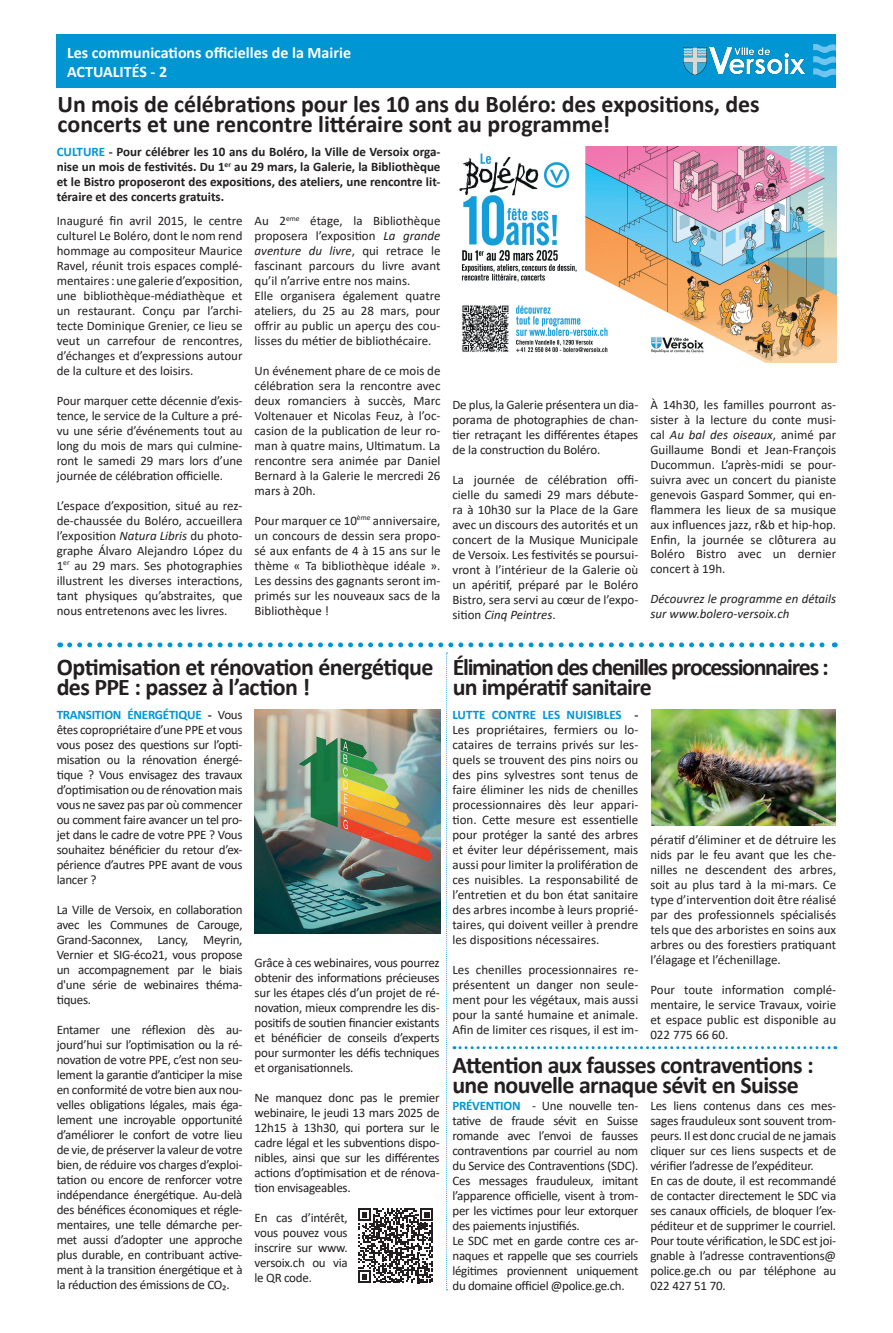
<style>
.page{position:relative;width:893px;height:1333px;background:#fff}
.page>*{position:absolute;margin:0;border:0;box-sizing:border-box;transform-origin:0 0}
.t1{font:700 23.9px/20px "Calibri";letter-spacing:-.025em;color:#231f20}
.t2{font:700 23.9px/20px "Calibri";letter-spacing:-.005em;color:#231f20}
.t3{font:700 23.9px/20px "Calibri";letter-spacing:-.055em;color:#231f20}
.t4{font:700 16px "Calibri";color:#fff}
.t5{font:13px/15px "Calibri";letter-spacing:-.01em;color:#231f20;text-align:justify}
.t6{font:700 13px/15px "Calibri";color:#231f20;text-align:justify}
.t7{font:italic 13px/15px "Calibri";color:#231f20}
.s1{color:#0096d4}
.s2{font-style:italic}
.s3{font-weight:700;color:#0096d4}
.s4{font-weight:700}
</style>
<div class="page">
<img style="left:459px;top:146px;width:377px;height:216px">
<div style="left:56px;top:34px;width:780px;height:53px;background:#0096d4"></div>
<svg style="left:813px;top:44px;width:23px;height:33px"></svg>
<img style="left:683px;top:47px;width:122px;height:27px">
<svg style="left:70px;top:642px;width:766px;height:648px"></svg>
<p class="t4" style="left:67px;top:41px;width:285px">Les communications officielles de la Mairie</p>
<p class="t4" style="left:67px;top:61px;width:102px">ACTUALITÉS - 2</p>
<p class="t2" style="left:58px;top:94px;width:703px">Un mois de célébrations pour les 10 ans du Boléro: des expositions, des concerts et une rencontre littéraire sont au programme!</p>
<p class="t6" style="left:57px;top:144px;width:385px"><span class="s1">CULTURE</span> - Pour célébrer les 10 ans du Boléro, la Ville de Versoix orga&shy;nise un mois de festivités. Du 1<sup>er</sup> au 29 mars, la Galerie, la Bibliothèque et le Bistro proposeront des expositions, des ateliers, une rencontre lit&shy;téraire et des concerts gratuits.</p>
<p class="t5" style="left:57px;top:213px;width:187px">Inauguré fin avril 2015, le centre culturel Le Boléro, dont le nom rend hommage au compositeur Maurice Ravel, réunit trois espaces complé&shy;mentaires : une galerie d’exposition, une bibliothèque-médiathèque et un restaurant. Conçu par l’archi&shy;tecte Dominique Grenier, ce lieu se veut un carrefour de rencontres, d’échanges et d’expressions autour de la culture et des loisirs.</p>
<p class="t5" style="left:57px;top:393px;width:187px">Pour marquer cette décennie d’exis&shy;tence, le service de la Culture a pré&shy;vu une série d’événements tout au long du mois de mars qui culmine&shy;ront le samedi 29 mars lors d’une journée de célébration officielle.</p>
<p class="t5" style="left:57px;top:497px;width:187px">L’espace d’exposition, situé au rez&shy;de-chaussée du Boléro, accueillera l’exposition <span class="s2">Natura Libris</span> du photo&shy;graphe Álvaro Alejandro López du 1<sup>er</sup> au 29 mars. Ses photographies illustrent les diverses interactions, tant physiques qu’abstraites, que nous entretenons avec les livres.</p>
<p class="t5" style="left:255px;top:213px;width:187px">Au 2<sup>eme</sup> étage, la Bibliothèque proposera l’exposition <span class="s2">La grande aventure du livre</span>, qui retrace le fascinant parcours du livre avant qu’il n’arrive entre nos mains.</p>
<p class="t5" style="left:255px;top:288px;width:187px">Elle organisera également quatre ateliers, du 25 au 28 mars, pour offrir au public un aperçu des cou&shy;lisses du métier de bibliothécaire.</p>
<p class="t5" style="left:255px;top:363px;width:187px">Un événement phare de ce mois de célébration sera la rencontre avec deux romanciers à succès, Marc Voltenauer et Nicolas Feuz, à l’oc&shy;casion de la publication de leur ro&shy;man à quatre mains, Ultimatum. La rencontre sera animée par Daniel Bernard à la Galerie le mercredi 26 mars à 20h.</p>
<p class="t5" style="left:255px;top:512px;width:187px">Pour marquer ce 10<sup>ème</sup> anniversaire, un concours de dessin sera propo&shy;sé aux enfants de 4 à 15 ans sur le thème « Ta bibliothèque idéale ».<br>Les dessins des gagnants seront im&shy;primés sur les nouveaux sacs de la Bibliothèque !</p>
<p class="t5" style="left:452px;top:397px;width:187px">De plus, la Galerie présentera un dia&shy;porama de photographies de chan&shy;tier retraçant les différentes étapes de la construction du Boléro.</p>
<p class="t5" style="left:452px;top:471px;width:187px">La journée de célébration offi&shy;cielle du samedi 29 mars débute&shy;ra à 10h30 sur la Place de la Gare avec un discours des autorités et un concert de la Musique Municipale de Versoix. Les festivités se poursui&shy;vront à l’intérieur de la Galerie où un apéritif, préparé par le Boléro Bistro, sera servi au cœur de l’expo&shy;sition <span class="s2">Cinq Peintres</span>.</p>
<p class="t5" style="left:650px;top:396px;width:187px">À 14h30, les familles pourront as&shy;sister à la lecture du conte musi&shy;cal <span class="s2">Au bal des oiseaux</span>, animé par Guillaume Bondi et Jean-François Ducommun. L’après-midi se pour&shy;suivra avec un concert du pianiste genevois Gaspard Sommer, qui en&shy;flammera les lieux de sa musique aux influences jazz, r&amp;b et hip-hop.<br>Enfin, la journée se clôturera au Boléro Bistro avec un dernier concert à 19h.</p>
<p class="t7" style="left:650px;top:591px;width:187px">Découvrez le programme en détails sur www.bolero-versoix.ch</p>
<p class="t1" style="left:57px;top:656px;width:378px">Optimisation et rénovation énergétique des PPE : passez à l’action !</p>
<p class="t5" style="left:57px;top:706px;width:187px"><span class="s3">TRANSITION ÉNERGÉTIQUE</span> <span class="s4">-</span> Vous êtes copropriétaire d’une PPE et vous vous posez des questions sur l’opti&shy;misation ou la rénovation énergé&shy;tique ? Vous envisagez des travaux d’optimisation ou de rénovation mais vous ne savez pas par où commencer ou comment faire avancer un tel pro&shy;jet dans le cadre de votre PPE ? Vous souhaitez bénéficier du retour d’ex&shy;périence d’autres PPE avant de vous lancer ?</p>
<p class="t5" style="left:57px;top:901px;width:187px">La Ville de Versoix, en collaboration avec les Communes de Carouge, Grand-Saconnex, Lancy, Meyrin, Vernier et SIG-éco21, vous propose un accompagnement par le biais d'une série de webinaires théma&shy;tiques.</p>
<p class="t5" style="left:57px;top:1021px;width:187px">Entamer une réflexion dès au&shy;jourd’hui sur l’optimisation ou la ré&shy;novation de votre PPE, c’est non seu&shy;lement la garantie d’anticiper la mise en conformité de votre bien aux nou&shy;velles obligations légales, mais éga&shy;lement une incroyable opportunité d’améliorer le confort de votre lieu de vie, de préserver la valeur de votre bien, de réduire vos charges d’exploi&shy;tation ou encore de renforcer votre indépendance énergétique. Au-delà des bénéfices économiques et régle&shy;mentaires, une telle démarche per&shy;met aussi d’adopter une approche plus durable, en contribuant active&shy;ment à la transition énergétique et à la réduction des émissions de CO₂.</p>
<p class="t5" style="left:255px;top:954px;width:187px">Grâce à ces webinaires, vous pourrez obtenir des informations précieuses sur les étapes clés d’un projet de ré&shy;novation, mieux comprendre les dis&shy;positifs de soutien financier existants et bénéficier de conseils d’experts pour surmonter les défis techniques et organisationnels.</p>
<p class="t5" style="left:255px;top:1089px;width:187px">Ne manquez donc pas le premier webinaire, le jeudi 13 mars 2025 de 12h15 à 13h30, qui portera sur le cadre légal et les subventions dispo&shy;nibles, ainsi que sur les différentes actions d’optimisation et de rénova&shy;tion envisageables.</p>
<p class="t5" style="left:255px;top:1209px;width:95px">En cas d’intérêt, vous pouvez vous inscrire sur www. versoix.ch ou via le QR code.</p>
<p class="t3" style="left:453px;top:656px;width:377px">Élimination des chenilles processionnaires : un impératif sanitaire</p>
<p class="t5" style="left:452px;top:706px;width:187px"><span class="s3">LUTTE CONTRE LES NUISIBLES</span> <span class="s4">- </span>Les propriétaires, fermiers ou lo&shy;cataires de terrains privés sur les&shy;quels se trouvent des pins noirs ou des pins sylvestres sont tenus de faire éliminer les nids de chenilles processionnaires dès leur appari&shy;tion. Cette mesure est essentielle pour protéger la santé des arbres et éviter leur dépérissement, mais aussi pour limiter la prolifération de ces nuisibles. La responsabilité de l’entretien et du bon état sanitaire des arbres incombe à leurs proprié&shy;taires, qui doivent veiller à prendre les dispositions nécessaires.</p>
<p class="t5" style="left:452px;top:961px;width:187px">Les chenilles processionnaires re&shy;présentent un danger non seule&shy;ment pour les végétaux, mais aussi pour la santé humaine et animale.<br>Afin de limiter ces risques, il est im-</p>
<p class="t5" style="left:650px;top:831px;width:187px">pératif d’éliminer et de détruire les nids par le feu avant que les che&shy;nilles ne descendent des arbres, soit au plus tard à la mi-mars. Ce type d’intervention doit être réalisé par des professionnels spécialisés tels que des arboristes en soins aux arbres ou des forestiers pratiquant l’élagage et l’échenillage.</p>
<p class="t5" style="left:650px;top:981px;width:187px">Pour toute information complé&shy;mentaire, le service Travaux, voirie et espace public est disponible au 022 775 66 60.</p>
<p class="t1" style="left:452px;top:1055px;width:363px">Attention aux fausses contraventions :</p>
<p class="t1" style="left:452px;top:1075px;width:348px">une nouvelle arnaque sévit en Suisse</p>
<p class="t5" style="left:452px;top:1097px;width:187px"><span class="s3">PRÉVENTION</span> - Une nouvelle ten&shy;tative de fraude sévit en Suisse romande avec l’envoi de fausses contraventions par courriel au nom du Service des Contraventions (SDC).<br>Ces messages frauduleux, imitant l’apparence officielle, visent à trom&shy;per les victimes pour leur extorquer des paiements injustifiés.</p>
<p class="t5" style="left:452px;top:1232px;width:187px">Le SDC met en garde contre ces ar&shy;naques et rappelle que ses courriels légitimes proviennent uniquement du domaine officiel @police.ge.ch.</p>
<p class="t5" style="left:650px;top:1097px;width:187px">Les liens contenus dans ces mes&shy;sages frauduleux sont souvent trom&shy;peurs. Il est donc crucial de ne jamais cliquer sur ces liens suspects et de vérifier l’adresse de l’expéditeur.</p>
<p class="t5" style="left:650px;top:1172px;width:187px">En cas de doute, il est recommandé de contacter directement le SDC via ses canaux officiels, de bloquer l’ex&shy;péditeur et de supprimer le courriel.<br>Pour toute vérification, le SDC est joi&shy;gnable à l’adresse contraventions@ police.ge.ch ou par téléphone au 022 427 51 70.</p>
</div>
